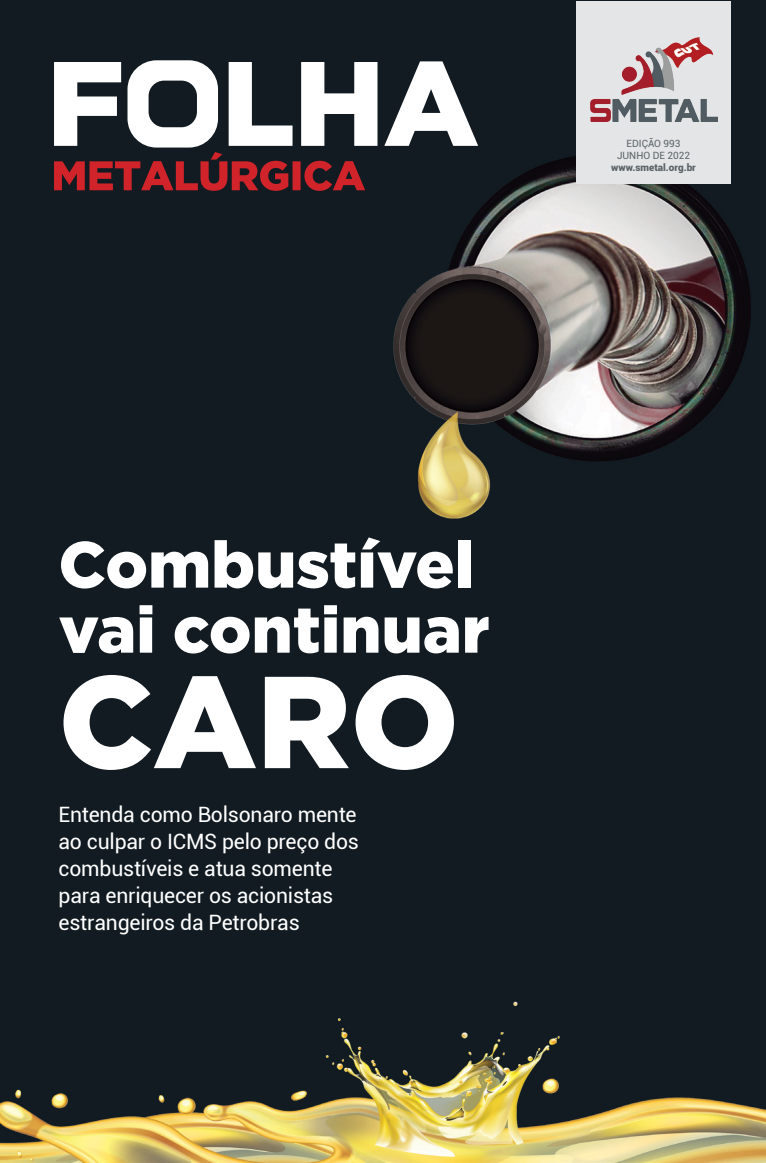
<style>
.page{position:relative;width:766px;height:1163px;background:#fff}
.page>*{position:absolute;margin:0;border:0;box-sizing:border-box;transform-origin:0 0}
.t1{font:900 130.4px "Gotham";color:#fff}
.t2{font:900 65px "Gotham";color:#fff}
.t3{font:21.2px/27px "Roboto";letter-spacing:-.01em;color:#fff}
.t4{font:10px/12px "Roboto";color:#5a6368;text-align:center}
.t5{font:900 10px "Roboto";color:#5a6368}
</style>
<div class="page">
<img style="left:0;top:0;width:765px;height:1162px">
<div style="left:576px;top:1px;width:154px;height:182px;background:#e4e5e7"></div>
<img style="left:590px;top:38px;width:126px;height:83px">
<svg style="left:54px;top:60px;width:323px;height:131px"></svg>
<svg style="left:384px;top:61px;width:94px;height:85px"></svg>
<p class="t4" style="left:617px;top:137px;width:74px">EDIÇÃO 993<br>JUNHO DE 2022</p>
<p class="t5" style="left:611px;top:161px;width:86px">www.smetal.org.br</p>
<p class="t2" style="left:58px;top:527px;width:417px">Combustível</p>
<p class="t2" style="left:58px;top:592px;width:432px">vai continuar</p>
<p class="t1" style="left:58px;top:646px;width:402px">CARO</p>
<p class="t3" style="left:58px;top:800px;width:302px">Entenda como Bolsonaro mente ao culpar o ICMS pelo preço dos combustíveis e atua somente para enriquecer os acionistas estrangeiros da Petrobras</p>
</div>
